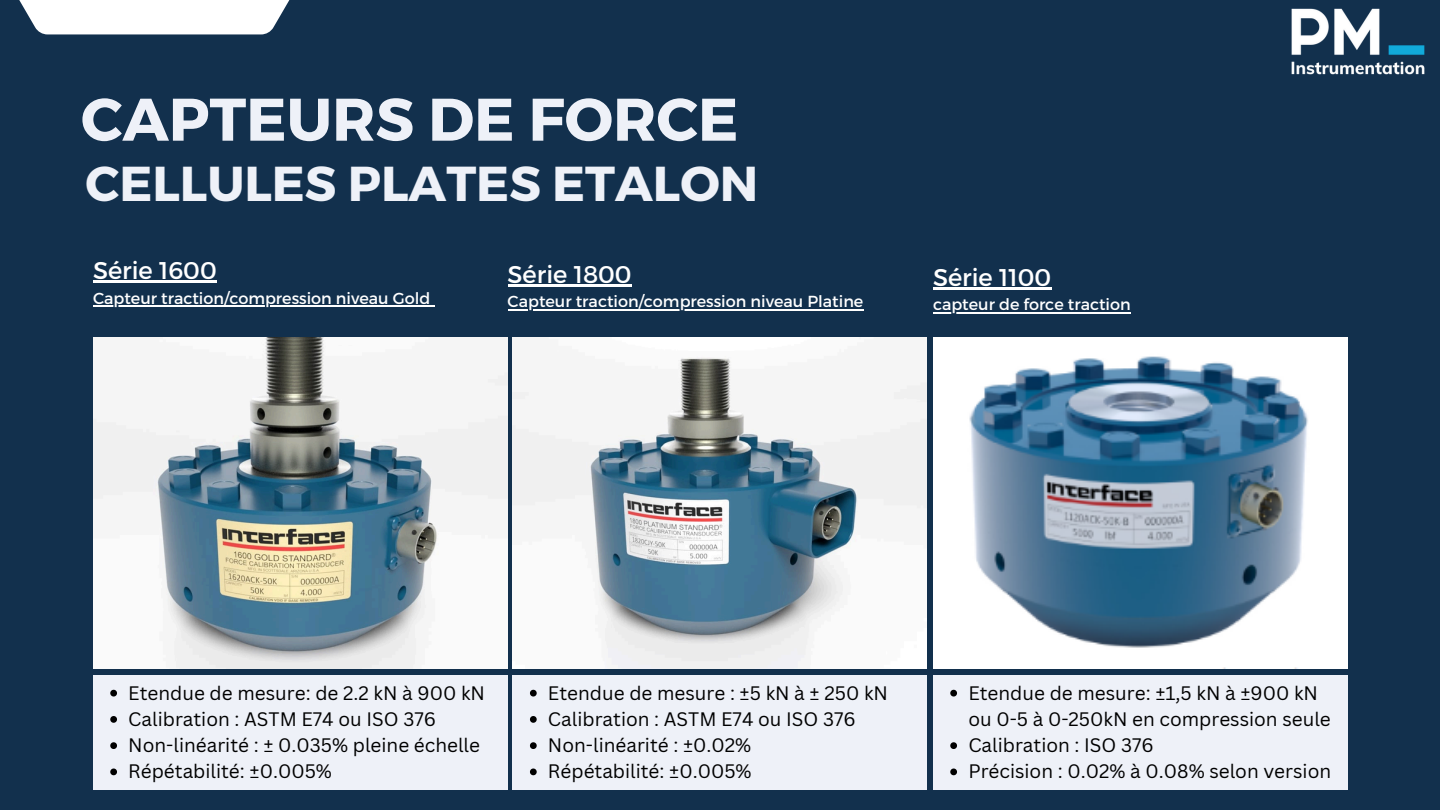
<style>
.page{position:relative;width:1440px;height:810px;background:#12304d}
.page>*{position:absolute;margin:0;border:0;box-sizing:border-box;transform-origin:0 0}
.t1{font:700 60px "Montserrat";color:#eef1f8}
.t2{font:700 49px "Montserrat";color:#eef1f8}
.t3{font:24.2px "Montserrat";color:#fff}
.t4{font:19px/26.2px "Canva Sans";color:#000}
.t5{font:16px "Montserrat";color:#fff}
</style>
<div class="page">
<svg style="left:19px;top:0;width:271px;height:34px;fill:#fff"></svg>
<img style="left:1291px;top:8px;width:134px;height:67px">
<div style="left:93px;top:676px;width:414px;height:114px;background:#eef1f8"></div>
<svg style="left:110px;top:690px;width:7px;height:7px"></svg>
<svg style="left:110px;top:716px;width:7px;height:7px"></svg>
<svg style="left:110px;top:742px;width:7px;height:7px"></svg>
<svg style="left:110px;top:769px;width:7px;height:6px"></svg>
<div style="left:513px;top:676px;width:414px;height:114px;background:#eef1f8"></div>
<svg style="left:530px;top:690px;width:7px;height:7px"></svg>
<svg style="left:530px;top:716px;width:7px;height:7px"></svg>
<svg style="left:530px;top:742px;width:7px;height:7px"></svg>
<svg style="left:530px;top:769px;width:7px;height:6px"></svg>
<div style="left:933px;top:676px;width:414px;height:114px;background:#eef1f8"></div>
<svg style="left:950px;top:690px;width:7px;height:7px"></svg>
<svg style="left:950px;top:742px;width:7px;height:7px"></svg>
<svg style="left:950px;top:769px;width:7px;height:6px"></svg>
<img style="left:93px;top:338px;width:414px;height:331px">
<img style="left:513px;top:338px;width:414px;height:331px">
<img style="left:933px;top:338px;width:414px;height:331px">
<hr style="left:93px;top:280px;width:124px;height:3px;background:#fff">
<hr style="left:93px;top:305px;width:337px;height:2px;background:#fff">
<hr style="left:508px;top:284px;width:124px;height:2px;background:#fff">
<hr style="left:508px;top:309px;width:355px;height:1px;background:#fff">
<hr style="left:933px;top:287px;width:118px;height:2px;background:#fff">
<hr style="left:933px;top:312px;width:198px;height:1px;background:#fff">
<p class="t1" style="left:81px;top:80px;width:659px">CAPTEURS DE FORCE</p>
<p class="t2" style="left:86px;top:152px;width:674px">CELLULES PLATES ETALON</p>
<p class="t3" style="left:93px;top:255px;width:125px">Série 1600</p>
<p class="t5" style="left:93px;top:288px;width:339px">Capteur traction/compression niveau Gold</p>
<p class="t3" style="left:508px;top:258px;width:125px">Série 1800</p>
<p class="t5" style="left:508px;top:291px;width:357px">Capteur traction/compression niveau Platine</p>
<p class="t3" style="left:933px;top:261px;width:120px">Série 1100</p>
<p class="t5" style="left:933px;top:294px;width:199px">capteur de force traction</p>
<h2 class="t4" style="left:128px;top:679px;width:358px">Etendue de mesure: de 2.2 kN à 900 kN</h2>
<p class="t4" style="left:128px;top:705px;width:309px">Calibration : ASTM E74 ou ISO 376</p>
<p class="t4" style="left:128px;top:732px;width:353px">Non-linéarité : ± 0.035% pleine échelle</p>
<p class="t4" style="left:128px;top:758px;width:205px">Répétabilité: ±0.005%</p>
<p class="t4" style="left:548px;top:679px;width:341px">Etendue de mesure : ±5 kN à ± 250 kN</p>
<p class="t4" style="left:548px;top:705px;width:309px">Calibration : ASTM E74 ou ISO 376</p>
<p class="t4" style="left:548px;top:732px;width:205px">Non-linéarité : ±0.02%</p>
<p class="t4" style="left:548px;top:758px;width:205px">Répétabilité: ±0.005%</p>
<p class="t4" style="left:968px;top:679px;width:364px">Etendue de mesure: ±1,5 kN à ±900 kN ou 0-5 à 0-250kN en compression seule</p>
<p class="t4" style="left:968px;top:732px;width:187px">Calibration : ISO 376</p>
<p class="t4" style="left:968px;top:758px;width:364px">Précision : 0.02% à 0.08% selon version</p>
</div>
